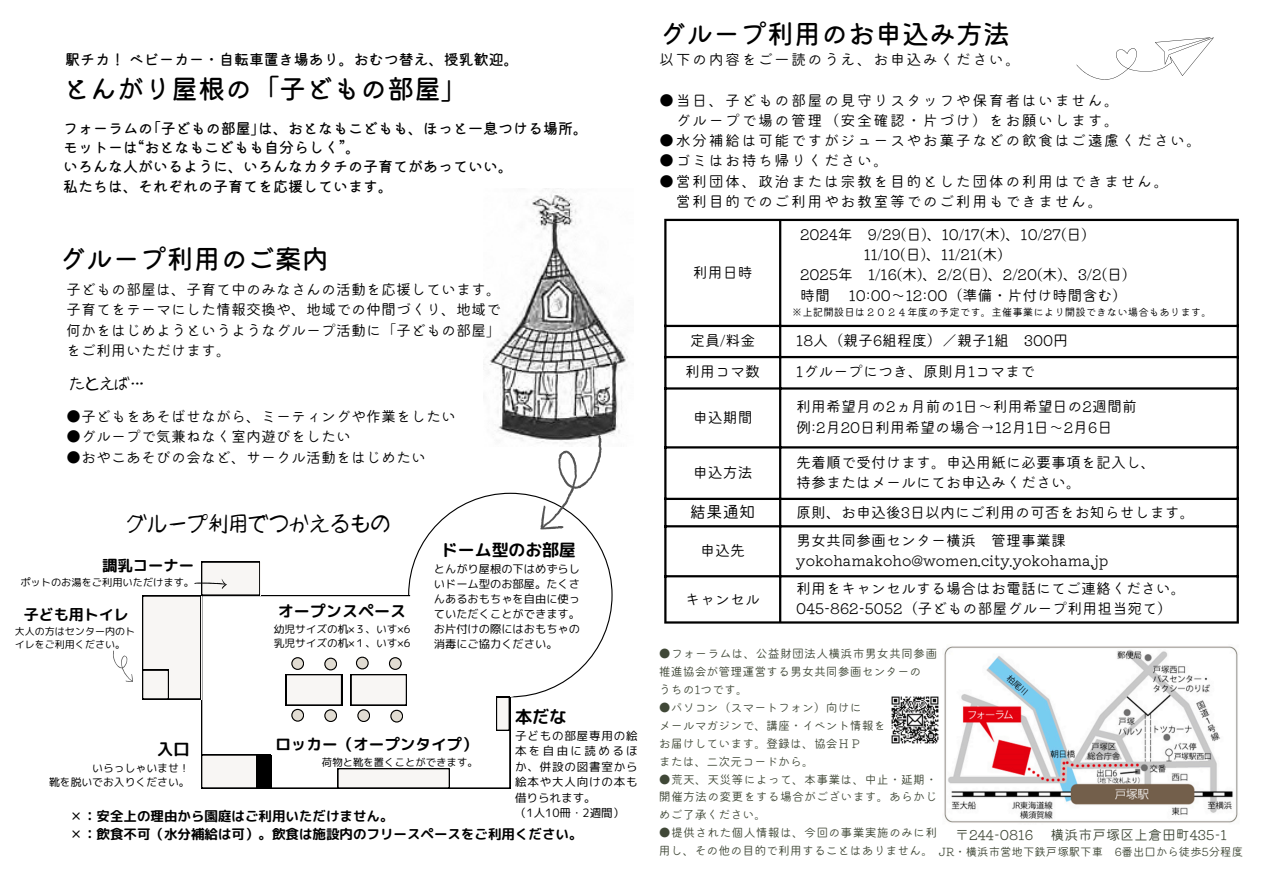
<style>
.page{position:relative;width:1263px;height:894px;background:#fff}
.page>*{position:absolute;margin:0;border:0;box-sizing:border-box;transform-origin:0 0}
.t1{font:27px "Mamelon 5 Hi Regular";color:#000}
.t2{font:20.25px "mikachan o";color:#000}
.t3{font:17.25px "rounded mplus 1 p bold";color:#000}
.t4{font:16.8px "rounded mplus 1 p bold";color:#000}
.t5{font:16.5px "Mamelon 3 Hi Regular";color:#000}
.t6{font:16.2px "rounded mplus 1 p bold";color:#000}
.t7{font:16.05px "rounded mplus 1 p bold";color:#000}
.t8{font:15.6px "rounded mplus 1 p bold";color:#000}
.t9{font:15.3px "rounded mplus 1 p bold";color:#000}
.t10{font:15px/20.2px "Mamelon 3 Hi Regular";color:#000;text-align:justify}
.t11{font:15px/20.2px "Mamelon 3 Hi Regular";letter-spacing:.1em;color:#000;text-align:right}
.t12{font:15px/19.2px "Mamelon 5 Hi Regular";color:#000}
.t13{font:15px "rounded mplus 1 p bold";color:#000}
.t14{font:15px "mikachan o";color:#000}
.t15{font:13.95px "Mamelon 3 Hi Regular";color:#404837}
.t16{font:13.5px "rounded mplus 1 p bold";color:#000}
.t17{font:12px/17.9px "Mamelon 3 Hi Regular";color:#404837}
.t18{font:11.55px/15.3px "rounded mplus 1 p regular";letter-spacing:.07em;color:#000;text-align:justify}
.t19{font:11.55px "rounded mplus 1 p regular";color:#000}
.t20{font:11.4px "Mamelon 3 Hi Regular";color:#404837}
.t21{font:11.25px/15px "rounded mplus 1 p regular";color:#000;text-align:justify}
.t22{font:10.8px "rounded mplus 1 p regular";color:#000}
.t23{font:10.65px "rounded mplus 1 p regular";color:#000}
.t24{font:10.5px "Mamelon 3 Hi Regular";color:#000}
.t25{font:10.35px "rounded mplus 1 p regular";color:#000}
.t26{font:10.2px "rounded mplus 1 p regular";color:#000}
.t27{font:10.05px/13.4px "rounded mplus 1 p regular";color:#000}
</style>
<div class="page">
<img style="left:483px;top:188px;width:145px;height:239px">
<svg style="left:201px;top:595px;width:309px;height:193px"></svg>
<svg style="left:113px;top:561px;width:147px;height:138px"></svg>
<svg style="left:201px;top:754px;width:70px;height:34px"></svg>
<svg style="left:337px;top:768px;width:113px;height:20px"></svg>
<svg style="left:286px;top:657px;width:56px;height:64px"></svg>
<svg style="left:351px;top:427px;width:269px;height:303px"></svg>
<svg style="left:1076px;top:37px;width:138px;height:43px"></svg>
<hr style="left:664px;top:221px;width:2px;height:400px;background:#000">
<hr style="left:779px;top:221px;width:2px;height:400px;background:#000">
<hr style="left:1237px;top:221px;width:2px;height:400px;background:#000">
<hr style="left:664px;top:219px;width:575px;height:2px;background:#000">
<hr style="left:664px;top:325px;width:575px;height:2px;background:#000">
<hr style="left:664px;top:356px;width:575px;height:2px;background:#000">
<hr style="left:664px;top:387px;width:575px;height:2px;background:#000">
<hr style="left:664px;top:446px;width:575px;height:2px;background:#000">
<hr style="left:664px;top:497px;width:575px;height:3px;background:#000">
<hr style="left:664px;top:525px;width:575px;height:2px;background:#000">
<hr style="left:664px;top:575px;width:575px;height:2px;background:#000">
<hr style="left:664px;top:621px;width:575px;height:2px;background:#000">
<img style="left:944px;top:646px;width:294px;height:177px">
<img style="left:891px;top:696px;width:48px;height:48px">
<h1 class="t12" style="left:65px;top:50px;width:455px">駅チカ！ベビーカー・自転車置き場あり。おむつ替え、授乳歓迎。</h1>
<h4 class="t1" style="left:63px;top:75px;width:406px">とんがり屋根の「子どもの部屋」</h4>
<h1 class="t12" style="left:63px;top:119px;width:526px">フォーラムの｢子どもの部屋｣は、おとなもこどもも、ほっと一息つける場所。モットーは“おとなもこどもも自分らしく”。<br>いろんな人がいるように、いろんなカタチの子育てがあっていい。<br>私たちは、それぞれの子育てを応援しています。</h1>
<p class="t1" style="left:59px;top:245px;width:271px">グループ利用のご案内</p>
<h4 class="t10" style="left:66px;top:279px;width:436px">子どもの部屋は、子育て中のみなさんの活動を応援しています。子育てをテーマにした情報交換や、地域での仲間づくり、地域で何かをはじめようというようなグループ活動に「子どもの部屋」をご利用いただけます。</h4>
<h4 class="t14" style="left:70px;top:376px;width:76px">たとえば…</h4>
<p class="t10" style="left:66px;top:406px;width:391px">●子どもをあそばせながら、ミーティングや作業をしたい</p>
<p class="t10" style="left:66px;top:426px;width:286px">●グループで気兼ねなく室内遊びをしたい</p>
<p class="t10" style="left:66px;top:446px;width:361px">●おやこあそびの会など、サークル活動をはじめたい</p>
<h3 class="t2" style="left:127px;top:513px;width:265px">グループ利用でつかえるもの</h3>
<p class="t9" style="left:102px;top:554px;width:93px">調乳コーナー</p>
<p class="t26" style="left:20px;top:575px;width:175px">ポットのお湯をご利用いただけます。</p>
<p class="t13" style="left:24px;top:603px;width:107px">子ども用トイレ</p>
<p class="t27" style="left:15px;top:624px;width:122px">大人の方はセンター内のトイレをご利用ください。</p>
<p class="t7" style="left:278px;top:599px;width:130px">オープンスペース</p>
<p class="t23" style="left:274px;top:621px;width:138px">幼児サイズの机×３、いす×6</p>
<p class="t23" style="left:274px;top:635px;width:138px">乳児サイズの机×１、いす×6</p>
<p class="t4" style="left:441px;top:538px;width:136px">ドーム型のお部屋</p>
<p class="t21" style="left:434px;top:561px;width:148px">とんがり屋根の下はめずらしいドーム型のお部屋。たくさんあるおもちゃを自由に使っていただくことができます。</p>
<h2 class="t21" style="left:434px;top:621px;width:148px">お片付けの際にはおもちゃの消毒にご協力ください。</h2>
<p class="t6" style="left:157px;top:737px;width:34px">入口</p>
<p class="t22" style="left:92px;top:759px;width:99px">いらっしゃいませ！</p>
<p class="t22" style="left:49px;top:774px;width:142px">靴を脱いでお入りください。</p>
<p class="t8" style="left:275px;top:733px;width:204px">ロッカー（オープンタイプ）</p>
<p class="t25" style="left:322px;top:754px;width:157px">荷物と靴を置くことができます。</p>
<p class="t3" style="left:515px;top:704px;width:53px">本だな</p>
<p class="t18" style="left:515px;top:727px;width:124px">子どもの部屋専用の絵本を自由に読めるほか、併設の図書室から絵本や大人向けの本も借りられます。</p>
<p class="t16" style="left:70px;top:806px;width:325px">✕：安全上の理由から園庭はご利用いただけません。</p>
<p class="t19" style="left:515px;top:804px;width:111px">（1人10冊・2週間）</p>
<p class="t16" style="left:70px;top:824px;width:514px">✕：飲食不可（水分補給は可）。飲食は施設内のフリースペースをご利用ください。</p>
<p class="t1" style="left:659px;top:20px;width:352px">グループ利用のお申込み方法</p>
<p class="t11" style="left:659px;top:49px;width:363px">以下の内容をご一読のうえ、お申込みください。</p>
<p class="t11" style="left:659px;top:90px;width:461px">●当日、子どもの部屋の見守りスタッフや保育者はいません。グループで場の管理（安全確認・片づけ）をお願いします。</p>
<p class="t11" style="left:659px;top:130px;width:544px">●水分補給は可能ですがジュースやお菓子などの飲食はご遠慮ください。</p>
<p class="t11" style="left:659px;top:150px;width:231px">●ゴミはお持ち帰りください。</p>
<p class="t11" style="left:676px;top:171px;width:494px;text-align:left;text-indent:-16px">●営利団体、政治または宗教を目的とした団体の利用はできません。営利目的でのご利用やお教室等でのご利用もできません。</p>
<p class="t10" style="left:693px;top:262px;width:61px">利用日時</p>
<h5 class="t10" style="left:800px;top:224px;width:288px">2024年 9/29(日 )、10/17(木)、10/27(日 )</h5>
<h1 class="t10" style="left:864px;top:244px;width:141px">11/10(日 )、11/21(木)</h1>
<p class="t10" style="left:800px;top:264px;width:329px">2025年 1/16(木)、2/2(日 )、2/20(木)、3/2(日 )</p>
<h3 class="t10" style="left:800px;top:284px;width:329px">時間 10:00～ 12:00（準備・片付け時間含む）</h3>
<h3 class="t24" style="left:792px;top:307px;width:422px">※上記開設日は２０２４年度の予定です。主催事業により開設できない場合もあります。</h3>
<p class="t10" style="left:690px;top:330px;width:65px">定員/料金</p>
<p class="t10" style="left:796px;top:330px;width:273px">18人（親子6組程度）／親子1組 300円</p>
<p class="t10" style="left:685px;top:361px;width:76px">利用コマ数</p>
<p class="t10" style="left:796px;top:361px;width:240px">1グループにつき、原則月1コマまで</p>
<p class="t10" style="left:693px;top:407px;width:61px">申込期間</p>
<p class="t10" style="left:796px;top:396px;width:342px">利用希望月の2ヵ月前の1日～利用希望日の2週間前</p>
<p class="t10" style="left:796px;top:416px;width:311px">例:2月 20日利用希望の場合→12月 1日～2月 6日</p>
<p class="t10" style="left:693px;top:462px;width:61px">申込方法</p>
<p class="t10" style="left:796px;top:452px;width:361px">先着順で受付けます。申込用紙に必要事項を記入し、</p>
<p class="t10" style="left:796px;top:472px;width:286px">持参またはメールにてお申込みください。</p>
<p class="t5" style="left:690px;top:503px;width:67px">結果通知</p>
<p class="t10" style="left:796px;top:501px;width:400px">原則、お申込後3日以内にご利用の可否をお知らせします。</p>
<p class="t10" style="left:700px;top:540px;width:46px">申込先</p>
<p class="t10" style="left:796px;top:530px;width:271px">男女共同参画センター横浜 管理事業課</p>
<p class="t10" style="left:796px;top:550px;width:314px">yokohamakoho@women.city.yokohama.jp</p>
<p class="t10" style="left:685px;top:588px;width:76px">キャンセル</p>
<p class="t10" style="left:796px;top:578px;width:391px">利用をキャンセルする場合はお電話にてご連絡ください。</p>
<p class="t10" style="left:796px;top:598px;width:378px">045-862-5052（子どもの部屋グループ利用担当宛て）</p>
<p class="t17" style="left:659px;top:644px;width:280px">●フォーラムは、公益財団法人横浜市男女共同参画推進協会が管理運営する男女共同参画センターの<br>うちの1つです。</p>
<p class="t17" style="left:659px;top:698px;width:228px">●パソコン（スマートフォン）向けに<br>メールマガジンで、講座・イベント情報をお届けしています。登録は、協会ＨＰ<br>または、二次元コードから。</p>
<p class="t17" style="left:659px;top:769px;width:280px;text-align:justify">●荒天、天災等によって、本事業は、中止・延期・開催方法の変更をする場合がございます。あらかじめご了承ください。</p>
<p class="t17" style="left:659px;top:823px;width:280px">●提供された個人情報は、今回の事業実施のみに利用し、その他の目的で利用することはありません。</p>
<p class="t15" style="left:955px;top:827px;width:273px">〒244-0816 横浜市戸塚区上倉田町435-1</p>
<p class="t20" style="left:939px;top:846px;width:306px">JR・横浜市営地下鉄戸塚駅下車 6番出口から徒歩5分程度</p>
</div>
